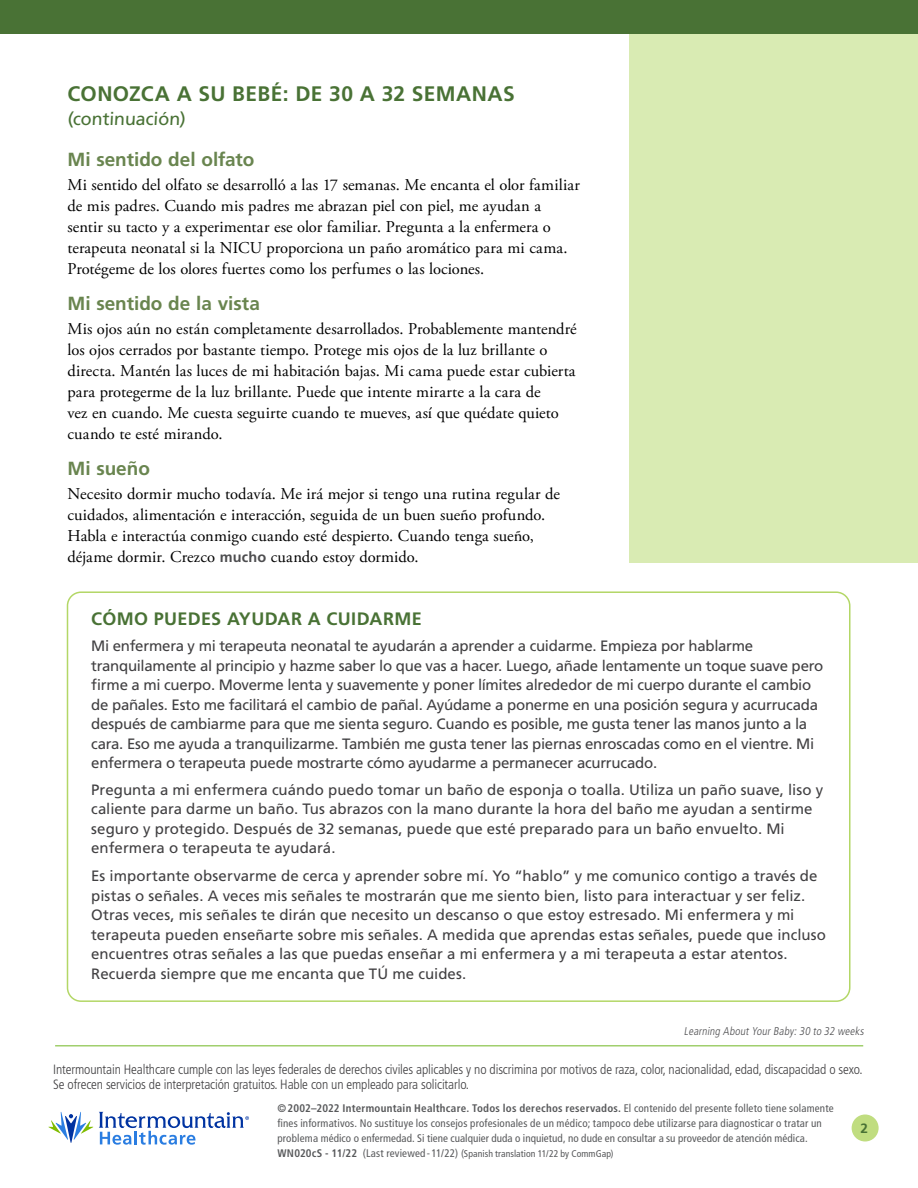
<style>
.page{position:relative;width:918px;height:1188px;background:#fff}
.page>*{position:absolute;margin:0;border:0;box-sizing:border-box;transform-origin:0 0}
.Side_bar_head{font:700 21px "Frutiger LT Std";letter-spacing:.02em;color:#497235}
.head_1{font:700 18.9px "Frutiger LT Std";letter-spacing:-.005em;color:#69854f}
.Side_bar_head-2{font:700 18px "Frutiger LT Std";letter-spacing:.02em;color:#497235}
.Side_bar_head-3{font:18px "Frutiger LT Std";color:#497235}
.main{font:16.5px/21px "Adobe Garamond Pro";letter-spacing:.005em;color:#000}
.Main_table{font:15px/19.5px "Frutiger LT Std";letter-spacing:-.005em;color:#414042}
.t1{font:300 condensed 13.5px/15.5px "Frutiger LT Std";letter-spacing:-.01em;color:#414042}
.t2{font:700 13.5px "Frutiger LT Std";color:#497235}
.t3{font:italic 300 condensed 11.25px "Frutiger LT Std";color:#4d4d4f}
.Footer___h6{font:condensed 10.95px/15px "Frutiger LT Std";letter-spacing:.01em;color:#58595b}
.Footer___h6-2{font:condensed 9.75px "Frutiger LT Std";letter-spacing:.005em;color:#58595b}
.s1{font-family:"Frutiger LT Std";font-weight:700;font-size:14.4px;color:#4d4d4f}
.s2{font-weight:700}
.s3{font-weight:700;font-size:10.95px}
.s4{font-size:10.95px}
.s5{font-size:10.5px}
</style>
<div class="page">
<div style="left:630px;top:0;width:288px;height:563px;background:#d9ebb3"></div>
<div style="left:0;top:0;width:918px;height:34px;background:#497235"></div>
<div style="left:852px;top:1114px;width:27px;height:28px;background:#c0dd80;border-radius:50%"></div>
<div style="left:67px;top:591px;width:783px;height:411px;border:2px solid #b3d766;border-radius:14px"></div>
<hr style="left:55px;top:1045px;width:808px;height:2px;background:#a1cf6d">
<svg style="left:49px;top:1112px;width:44px;height:31px"></svg>
<svg style="left:99px;top:1112px;width:150px;height:33px"></svg>
<p class="Side_bar_head" style="left:68px;top:81px;width:449px">CONOZCA A SU BEBÉ: DE 30 A 32 SEMANAS</p>
<p class="Side_bar_head-3" style="left:68px;top:108px;width:121px">(continuación)</p>
<p class="head_1" style="left:68px;top:148px;width:188px">Mi sentido del olfato</p>
<p class="main" style="left:68px;top:175px;width:514px">Mi sentido del olfato se desarrolló a las 17 semanas. Me encanta el olor familiar de mis padres. Cuando mis padres me abrazan piel con piel, me ayudan a sentir su tacto y a experimentar ese olor familiar. Pregunta a la enfermera o terapeuta neonatal si la NICU proporciona un paño aromático para mi cama.<br>Protégeme de los olores fuertes como los perfumes o las lociones.</p>
<p class="head_1" style="left:68px;top:292px;width:194px">Mi sentido de la vista</p>
<p class="main" style="left:68px;top:319px;width:511px">Mis ojos aún no están completamente desarrollados. Probablemente mantendré los ojos cerrados por bastante tiempo. Protege mis ojos de la luz brillante o directa. Mantén las luces de mi habitación bajas. Mi cama puede estar cubierta para protegerme de la luz brillante. Puede que intente mirarte a la cara de<br>vez en cuando. Me cuesta seguirte cuando te mueves, así que quédate quieto cuando te esté mirando.</p>
<p class="head_1" style="left:68px;top:457px;width:84px">Mi sueño</p>
<p class="main" style="left:68px;top:484px;width:494px">Necesito dormir mucho todavía. Me irá mejor si tengo una rutina regular de cuidados, alimentación e interacción, seguida de un buen sueño profundo.<br>Habla e interactúa conmigo cuando esté despierto. Cuando tenga sueño, déjame dormir. Crezco <span class="s1">mucho</span> cuando estoy dormido.</p>
<p class="Side_bar_head-2" style="left:91px;top:608px;width:332px">CÓMO PUEDES AYUDAR A CUIDARME</p>
<p class="Main_table" style="left:91px;top:636px;width:734px">Mi enfermera y mi terapeuta neonatal te ayudarán a aprender a cuidarme. Empieza por hablarme tranquilamente al principio y hazme saber lo que vas a hacer. Luego, añade lentamente un toque suave pero firme a mi cuerpo. Moverme lenta y suavemente y poner límites alrededor de mi cuerpo durante el cambio de pañales. Esto me facilitará el cambio de pañal. Ayúdame a ponerme en una posición segura y acurrucada después de cambiarme para que me sienta seguro. Cuando es posible, me gusta tener las manos junto a la cara. Eso me ayuda a tranquilizarme. También me gusta tener las piernas enroscadas como en el vientre. Mi enfermera o terapeuta puede mostrarte cómo ayudarme a permanecer acurrucado.</p>
<p class="Main_table" style="left:91px;top:780px;width:734px">Pregunta a mi enfermera cuándo puedo tomar un baño de esponja o toalla. Utiliza un paño suave, liso y caliente para darme un baño. Tus abrazos con la mano durante la hora del baño me ayudan a sentirme seguro y protegido. Después de 32 semanas, puede que esté preparado para un baño envuelto. Mi enfermera o terapeuta te ayudará.</p>
<p class="Main_table" style="left:91px;top:866px;width:736px">Es importante observarme de cerca y aprender sobre mí. Yo “hablo” y me comunico contigo a través de pistas o señales. A veces mis señales te mostrarán que me siento bien, listo para interactuar y ser feliz.<br>Otras veces, mis señales te dirán que necesito un descanso o que estoy estresado. Mi enfermera y mi terapeuta pueden enseñarte sobre mis señales. A medida que aprendas estas señales, puede que incluso encuentres otras señales a las que puedas enseñar a mi enfermera y a mi terapeuta a estar atentos.<br>Recuerda siempre que me encanta que TÚ me cuides.</p>
<p class="t3" style="left:684px;top:1024px;width:184px">Learning AboutYourBaby:30 to 32 weeks</p>
<p class="t1" style="left:53px;top:1061px;width:811px">Intermountain Healthcare cumple con las leyes federales de derechos civiles aplicables y no discrimina por motivos de raza, color, nacionalidad, edad, discapacidad o sexo.<br>Se ofrecen servicios de interpretación gratuitos. Hable con un empleado para solicitarlo.</p>
<p class="Footer___h6" style="left:277px;top:1101px;width:558px"><span class="s2">©2002–2022 Intermountain Healthcare. Todos los derechos reservados.</span> El contenido del presente folleto tiene solamente fines informativos. No sustituye los consejos profesionales de un médico; tampoco debe utilizarse para diagnosticar o tratar un problema médico o enfermedad. Si tiene cualquier duda o inquietud, no dude en consultar a su proveedor de atención médica.</p>
<p class="Footer___h6-2" style="left:277px;top:1148px;width:338px"><span class="s3">WN020cS - 11/22</span> <span class="s4">(Last reviewed - 11/22)</span> <span class="s5">(</span>Spanish translation 11/22 by CommGap)</p>
<p class="t2" style="left:861px;top:1120px;width:9px">2</p>
</div>
